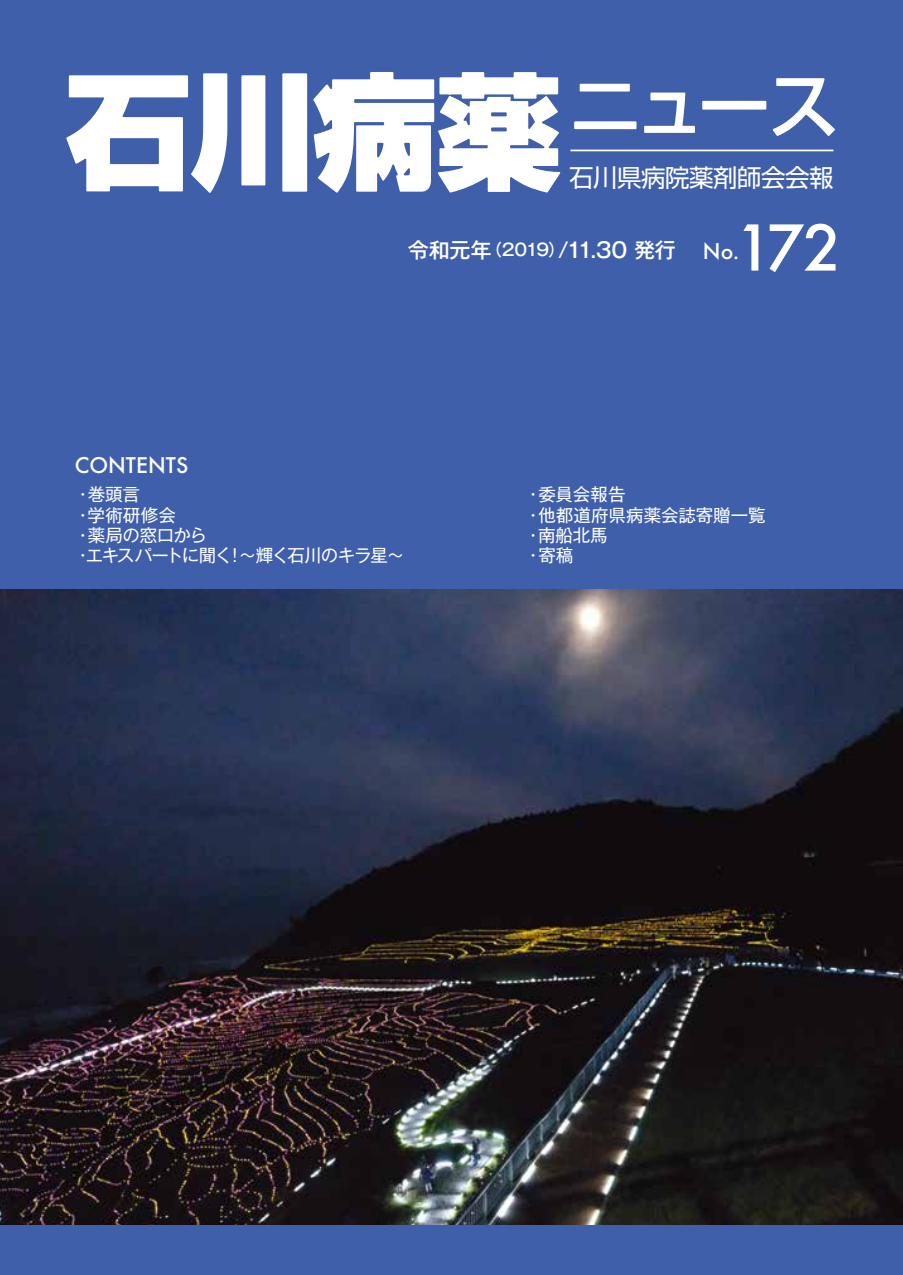
<style>
.page{position:relative;width:903px;height:1275px;background:#3f5fab}
.page>*{position:absolute;margin:0;border:0;box-sizing:border-box;transform-origin:0 0}
.t1{font:500 61.25px "Futura";color:#fff}
.t2{font:24.5px "Shin Go Pr 6";letter-spacing:-.02em;color:#fff}
.t3{font:500 21px "Gothic MB101 Pr 6";letter-spacing:-.01em;color:#fff}
.t4{font:500 21px "Futura";color:#fff}
.t5{font:17.5px/20.1px "Gothic MB101 Pr 6";letter-spacing:-.035em;color:#fff}
.t6{font:17.5px/20.1px "Gothic MB101 Pr 6";letter-spacing:-.01em;color:#fff}
.s1{font-size:16.8px}
</style>
<div class="page">
<img style="left:0;top:589px;width:903px;height:635px">
<svg style="left:66px;top:73px;width:241px;height:120px"></svg>
<svg style="left:313px;top:72px;width:247px;height:121px"></svg>
<svg style="left:574px;top:84px;width:62px;height:45px"></svg>
<svg style="left:644px;top:93px;width:51px;height:40px"></svg>
<div style="left:702px;top:101px;width:64px;height:9px;background:#fff"></div>
<svg style="left:773px;top:78px;width:62px;height:58px"></svg>
<hr style="left:570px;top:150px;width:263px;height:1px;background:#fff">
<h2 class="t2" style="left:569px;top:157px;width:266px">石川県病院薬剤師会会報</h2>
<h1 class="t1" style="left:735px;top:206px;width:107px">172</h1>
<p class="t3" style="left:408px;top:232px;width:270px">令和元年<span class="s1">（2019）</span>/11.30 発行</p>
<p class="t4" style="left:703px;top:237px;width:38px">No.</p>
<p class="t4" style="left:75px;top:450px;width:115px">CONTENTS</p>
<p class="t5" style="left:74px;top:484px;width:332px">・巻頭言<br>・学術研修会<br>・薬局の窓口から<br>・エキスパートに聞く！～輝く石川のキラ星～</p>
<p class="t6" style="left:524px;top:484px;width:242px">・委員会報告<br>・他都道府県病薬会誌寄贈一覧・南船北馬<br>・寄稿</p>
</div>
